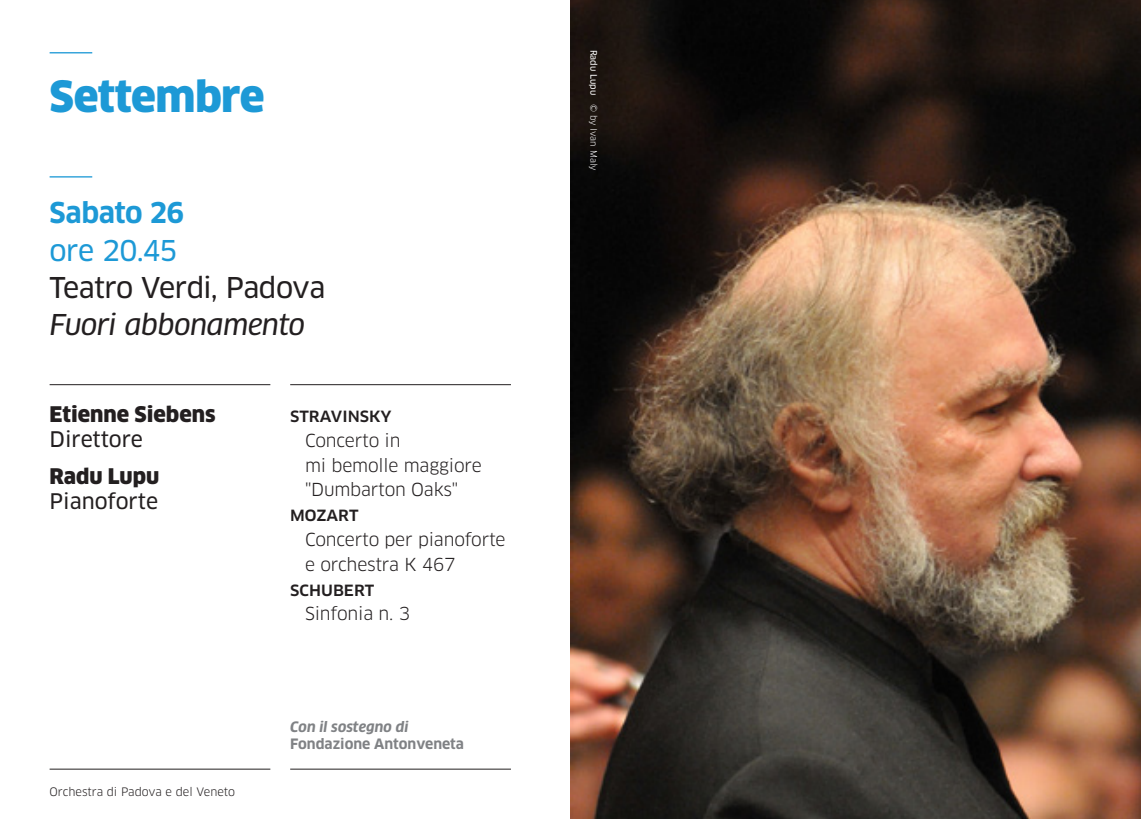
<style>
.page{position:relative;width:1141px;height:819px;background:#fff}
.page>*{position:absolute;margin:0;border:0;box-sizing:border-box;transform-origin:0 0}
.t1{font:900 42px "Clan Pro";letter-spacing:-.015em;color:#1d99d6}
.t2{font:28px "Clan Pro News";letter-spacing:-.025em;color:#231f20}
.t3{font:28px "Clan Pro News Ita";letter-spacing:-.015em;color:#231f20}
.t4{font:700 28px "Clan Pro";letter-spacing:-.02em;color:#1d99d6}
.t5{font:28px "Clan Pro News";color:#1d99d6}
.t6{font:900 21px "Clan Pro";color:#231f20}
.t7{font:21px "Clan Pro News";color:#231f20}
.t8{font:17.5px/24.8px "Clan Pro";letter-spacing:-.01em;color:#231f20}
.t9{font:500 17.5px "Clan Pro";color:#231f20}
.t10{font:700 14px "Clan Pro";color:#808285}
.t11{font:italic 700 14px "Clan Pro";color:#808285}
.t12{font:11.38px "Clan Pro";color:#231f20}
.t13{font:8.75px "Clan Pro";color:#fff}
.s1{font-family:"Clan Pro News"}
</style>
<div class="page">
<hr style="left:50px;top:384px;width:220px;height:1px;background:#231f20">
<hr style="left:50px;top:768px;width:220px;height:1px;background:#231f20">
<hr style="left:290px;top:384px;width:221px;height:1px;background:#231f20">
<hr style="left:290px;top:768px;width:221px;height:1px;background:#231f20">
<img style="left:570px;top:0;width:571px;height:819px">
<hr style="left:50px;top:52px;width:42px;height:1px;background:#1d99d6">
<hr style="left:50px;top:176px;width:42px;height:1px;background:#1d99d6">
<h1 class="t1" style="left:50px;top:71px;width:217px">Settembre</h1>
<h2 class="t4" style="left:50px;top:197px;width:136px">Sabato 26</h2>
<h2 class="t5" style="left:50px;top:234px;width:130px">ore 20.45</h2>
<h2 class="t2" style="left:50px;top:271px;width:277px">Teatro Verdi, Padova</h2>
<h2 class="t3" style="left:50px;top:308px;width:257px">Fuori abbonamento</h2>
<p class="t6" style="left:50px;top:401px;width:167px">Etienne Siebens</p>
<p class="t7" style="left:50px;top:426px;width:95px">Direttore</p>
<p class="t6" style="left:50px;top:463px;width:111px">Radu Lupu</p>
<p class="t7" style="left:50px;top:488px;width:110px">Pianoforte</p>
<p class="t12" style="left:50px;top:784px;width:187px">Orchestra di Padova e del Veneto</p>
<p class="t9" style="left:290px;top:405px;width:103px">STRAVINSKY</p>
<p class="t8" style="left:305px;top:428px;width:178px">Concerto in<br>mi bemolle maggiore "Dumbarton Oaks"</p>
<p class="t9" style="left:290px;top:504px;width:70px">MOZART</p>
<p class="t8" style="left:305px;top:527px;width:202px">Concerto per pianoforte e orchestra K 467</p>
<p class="t9" style="left:290px;top:579px;width:86px">SCHUBERT</p>
<p class="t8" style="left:305px;top:601px;width:107px">Sinfonia n. 3</p>
<p class="t11" style="left:290px;top:718px;width:120px">Con il sostegno di</p>
<p class="t10" style="left:290px;top:735px;width:175px">Fondazione Antonveneta</p>
<p class="t13" style="left:599px;top:50px;width:122px;rotate:90deg"><span class="s1">Radu Lupu</span> © by Ivan Maly</p>
</div>
